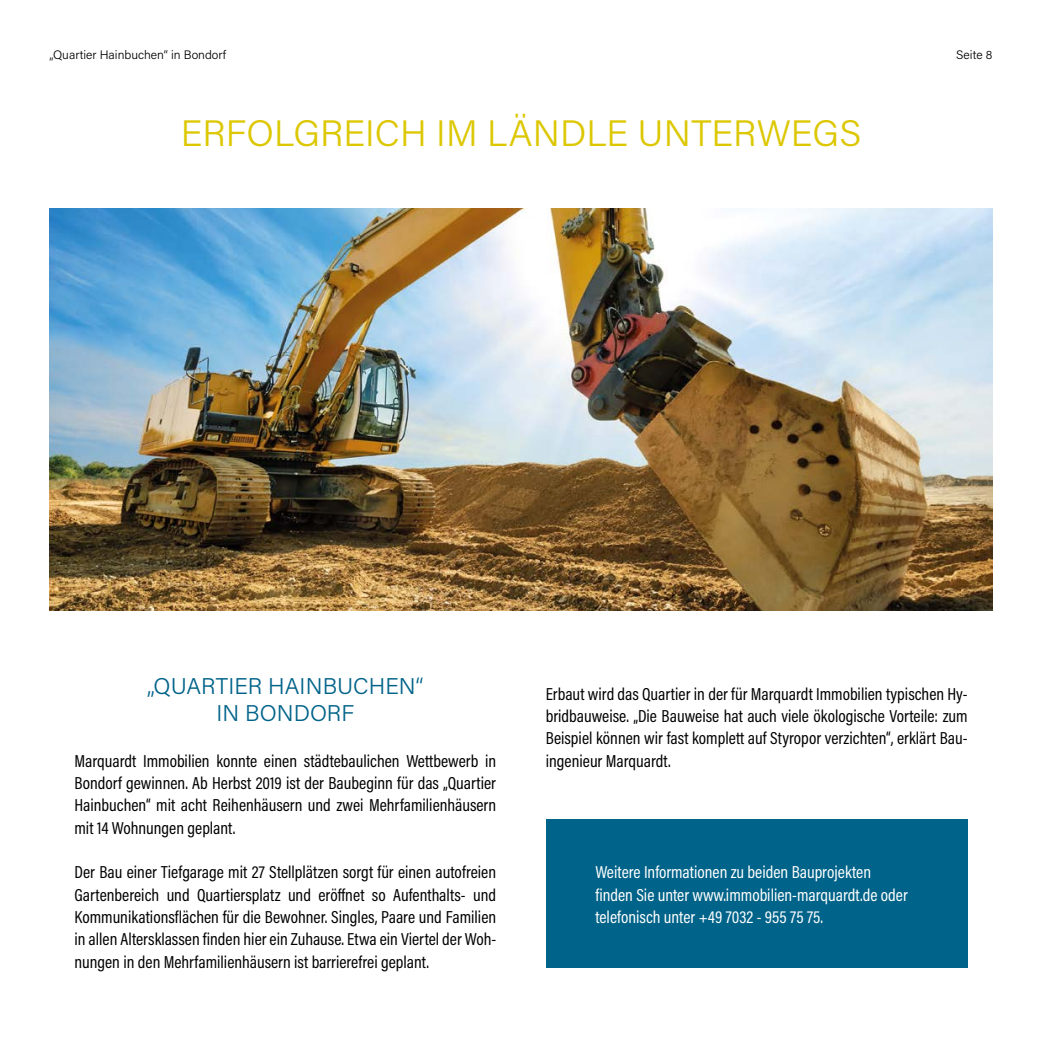
<style>
.page{position:relative;width:1042px;height:1042px;background:#fff}
.page>*{position:absolute;margin:0;border:0;box-sizing:border-box;transform-origin:0 0}
.t1{font:300 36.75px "Acumin Pro";color:#dcc700}
.t2{font:300 22.75px/27.3px "Acumin Pro";color:#006389;text-align:center}
.t3{font:17.5px/22.4px "Acumin Pro Cond";color:#000;text-align:justify}
.t4{font:17.5px/22.4px "Acumin Pro Cond";color:#fff}
.t5{font:300 12.25px "Acumin Pro";color:#000}
</style>
<div class="page">
<div style="left:546px;top:819px;width:421px;height:148px;background:#006389"></div>
<img style="left:50px;top:208px;width:942px;height:402px">
<p class="t5" style="left:50px;top:46px;width:178px">„Quartier Hainbuchen“ in Bondorf</p>
<p class="t5" style="left:956px;top:46px;width:38px">Seite 8</p>
<h1 class="t1" style="left:181px;top:108px;width:682px">ERFOLGREICH IM LÄNDLE UNTERWEGS</h1>
<h2 class="t2" style="left:147px;top:671px;width:278px">„QUARTIER HAINBUCHEN“<br>IN BONDORF</h2>
<p class="t3" style="left:74px;top:749px;width:423px">Marquardt Immobilien konnte einen städtebaulichen Wettbewerb in Bondorf gewinnen. Ab Herbst 2019 ist der Baubeginn für das „Quartier Hainbuchen“ mit acht Reihenhäusern und zwei Mehrfamilienhäusern mit 14 Wohnungen geplant.</p>
<p class="t3" style="left:74px;top:860px;width:423px">Der Bau einer Tiefgarage mit 27 Stellplätzen sorgt für einen autofreien Gartenbereich und Quartiersplatz und eröffnet so Aufenthalts- und Kommunikationsflächen für die Bewohner. Singles, Paare und Familien in allen Altersklassen finden hier ein Zuhause. Etwa ein Viertel der Woh&shy;nungen in den Mehrfamilienhäusern ist barrierefrei geplant.</p>
<p class="t3" style="left:546px;top:682px;width:423px">Erbaut wird das Quartier in der für Marquardt Immobilien typischen Hy&shy;bridbauweise. „Die Bauweise hat auch viele ökologische Vorteile: zum Beispiel können wir fast komplett auf Styropor verzichten“, erklärt Bau&shy;ingenieur Marquardt.</p>
<p class="t4" style="left:595px;top:860px;width:314px">Weitere Informationen zu beiden Bauprojekten finden Sie unter www.immobilien-marquardt.de oder telefonisch unter +49 7032 - 955 75 75.</p>
</div>
